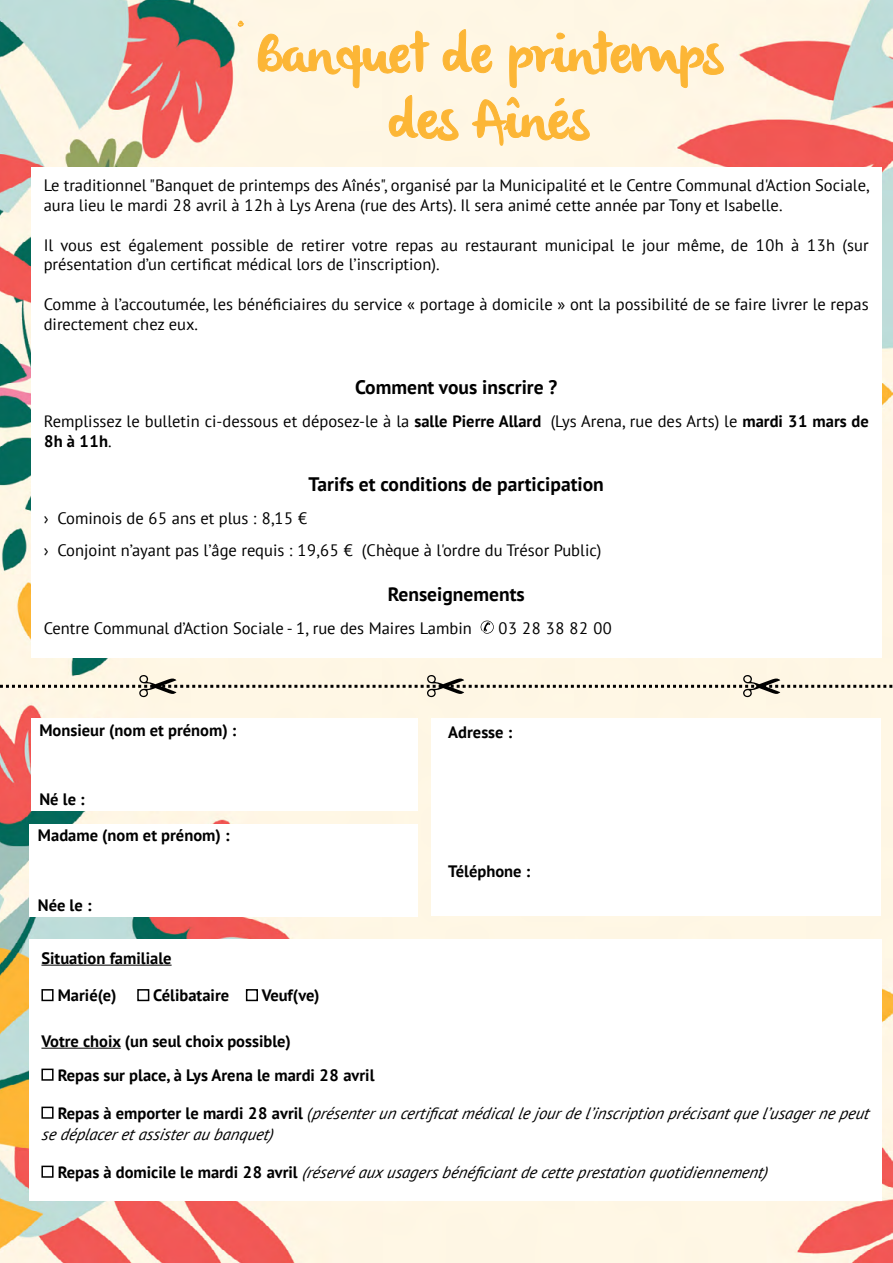
<style>
.page{position:relative;width:893px;height:1263px;background:#fff}
.page>*{position:absolute;margin:0;border:0;box-sizing:border-box;transform-origin:0 0}
.t1{font:700 19.5px "PT Sans";color:#000}
.t2{font:16.5px/19.8px "PT Sans";color:#000}
.t3{font:italic 16.5px/21px "PT Sans";color:#000}
.t4{font:700 16.5px/33.8px "PT Sans";color:#000}
.s1{font-weight:700}
.s2{font-weight:700;font-style:normal}
</style>
<div class="page">
<img style="left:0;top:0;width:893px;height:1263px">
<div style="left:31px;top:718px;width:387px;height:92px;background:#fff"></div>
<div style="left:29px;top:824px;width:389px;height:92px;background:#fff"></div>
<div style="left:431px;top:718px;width:450px;height:197px;background:#fff"></div>
<div style="left:29px;top:939px;width:852px;height:262px;background:#fff"></div>
<hr style="left:41px;top:965px;width:131px;height:1px;background:#000">
<hr style="left:41px;top:1048px;width:80px;height:1px;background:#000">
<div style="left:41px;top:989px;width:13px;height:12px;border:2px solid #000"></div>
<div style="left:137px;top:989px;width:12px;height:12px;border:2px solid #000"></div>
<div style="left:246px;top:989px;width:12px;height:12px;border:2px solid #000"></div>
<div style="left:41px;top:1068px;width:13px;height:13px;border:2px solid #000"></div>
<div style="left:41px;top:1106px;width:13px;height:13px;border:2px solid #000"></div>
<div style="left:41px;top:1165px;width:13px;height:13px;border:2px solid #000"></div>
<div style="left:31px;top:167px;width:850px;height:491px;background:#fff"></div>
<svg style="left:481px;top:621px;width:13px;height:13px"></svg>
<svg style="left:0;top:675px;width:893px;height:22px;background:#e4ddcd"></svg>
<svg style="left:237px;top:15px;width:487px;height:131px;background:#feeac5"></svg>
<p class="t2" style="left:44px;top:175px;width:827px">Le traditionnel "Banquet de printemps des Aînés", organisé par la Municipalité et le Centre Communal d'Action Sociale, aura lieu le mardi 28 avril à 12h à Lys Arena (rue des Arts). Il sera animé cette année par Tony et Isabelle.</p>
<p class="t2" style="left:44px;top:235px;width:826px">Il vous est également possible de retirer votre repas au restaurant municipal le jour même, de 10h à 13h (sur présentation d’un certificat médical lors de l’inscription).</p>
<p class="t2" style="left:44px;top:294px;width:826px">Comme à l’accoutumée, les bénéficiaires du service « portage à domicile » ont la possibilité de se faire livrer le repas directement chez eux.</p>
<p class="t1" style="left:355px;top:374px;width:204px">Comment vous inscrire ?</p>
<p class="t2" style="left:44px;top:411px;width:826px">Remplissez le bulletin ci-dessous et déposez-le à la <span class="s1">salle Pierre Allard</span> (Lys Arena, rue des Arts) le <span class="s1">mardi 31 mars de<br>8h à 11h</span>.</p>
<p class="t1" style="left:309px;top:471px;width:297px">Tarifs et conditions de participation</p>
<p class="t2" style="left:44px;top:501px;width:559px;line-height:32.5px">› Cominois de 65 ans et plus : 8,15 €<br>› Conjoint n’ayant pas l’âge requis : 19,65 € (Chèque à l'ordre du Trésor Public)</p>
<p class="t1" style="left:388px;top:581px;width:138px">Renseignements</p>
<p class="t2" style="left:44px;top:618px;width:430px">Centre Communal d’Action Sociale - 1, rue des Maires Lambin</p>
<p class="t2" style="left:498px;top:618px;width:116px">03 28 38 82 00</p>
<p class="t4" style="left:39px;top:712px;width:199px">Monsieur (nom et prénom) :</p>
<p class="t4" style="left:39px;top:781px;width:47px">Né le :</p>
<p class="t4" style="left:38px;top:818px;width:193px">Madame (nom et prénom) :</p>
<p class="t4" style="left:38px;top:887px;width:55px">Née le :</p>
<p class="t4" style="left:448px;top:715px;width:66px">Adresse :</p>
<p class="t4" style="left:448px;top:854px;width:84px">Téléphone :</p>
<p class="t4" style="left:41px;top:941px;width:132px">Situation familiale</p>
<p class="t4" style="left:58px;top:978px;width:60px">Marié(e)</p>
<p class="t4" style="left:153px;top:978px;width:77px">Célibataire</p>
<p class="t4" style="left:262px;top:978px;width:59px">Veuf(ve)</p>
<p class="t4" style="left:58px;top:1024px;width:318px;text-indent:-16px">Votre choix (un seul choix possible)<br>Repas sur place, à Lys Arena le mardi 28 avril</p>
<p class="t3" style="left:41px;top:1102px;width:832px;text-indent:16px"><span class="s2">R e p a s à e m p o r t e r l e m a r d i 2 8 a v r i l</span> (présenterun certificatmédicalle jourde l’inscription précisantque l’usagerne peut se déplaceretassisterau banquet)</p>
<p class="t3" style="left:58px;top:1161px;width:711px"><span class="s2">R e p a s à d o m i c i l e l e m a r d i 2 8 a v r i l</span> (réservé aux usagersbénéficiantde cette prestation quotidiennement)</p>
</div>
